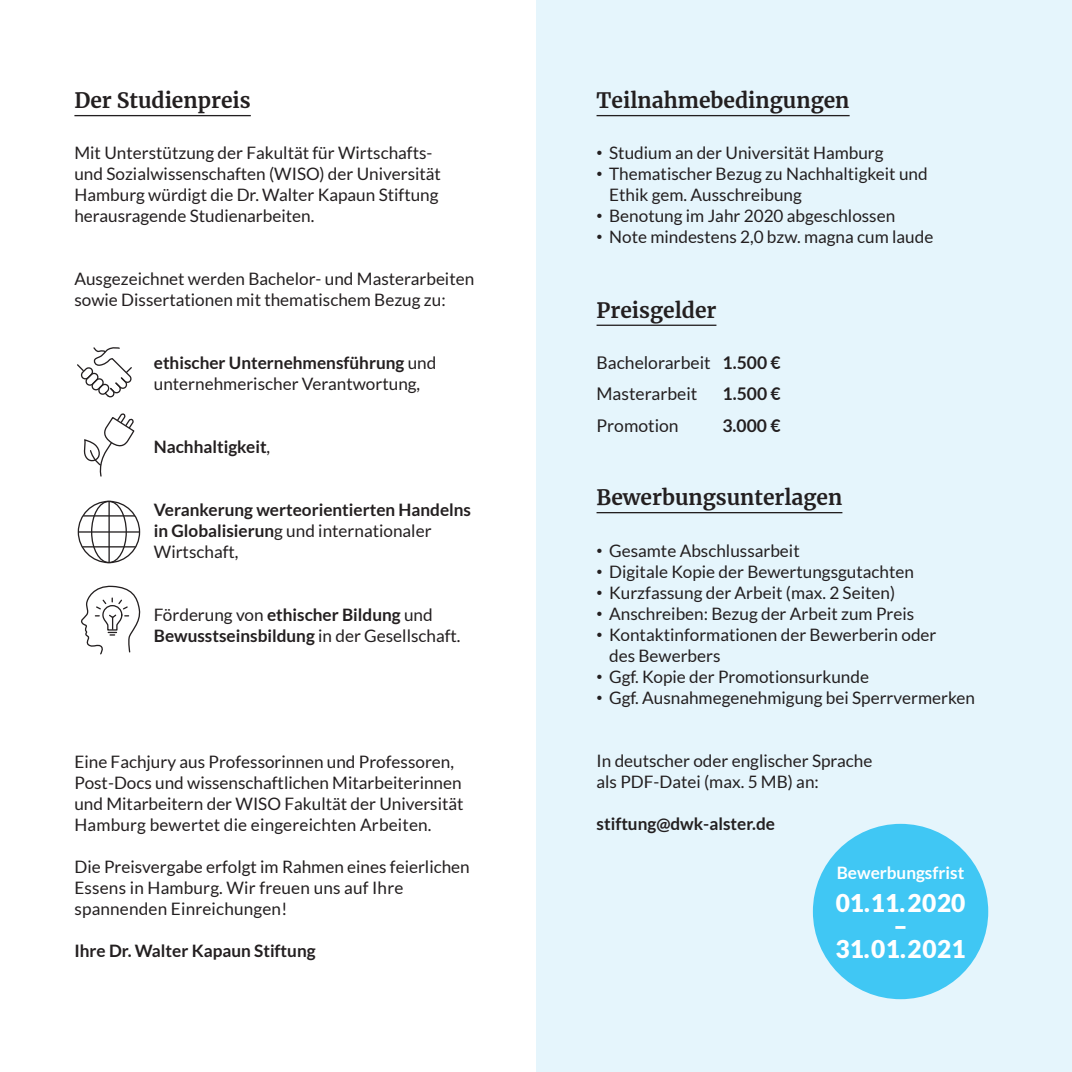
<style>
.page{position:relative;width:1072px;height:1072px;background:#fff}
.page>*{position:absolute;margin:0;border:0;box-sizing:border-box;transform-origin:0 0}
.t1{font:900 24.5px/22.8px "Lato";letter-spacing:.01em;color:#fff;text-align:center}
.t2{font:700 21px "Merriweather";color:#231f20}
.t3{font:17.5px/31.5px "Lato";color:#231f20}
.t4{font:700 17.5px "Lato";color:#231f20}
.t5{font:17.15px/21px "Lato";color:#231f20}
.t6{font:700 17.15px/21px "Lato";color:#231f20}
.t7{font:700 17.15px "Lato";color:#fff}
.s1{font-weight:700}
.s2{font-weight:400}
.s3{font-family:"Arial"}
</style>
<div class="page">
<svg style="left:83px;top:413px;width:52px;height:64px"></svg>
<svg style="left:81px;top:585px;width:60px;height:70px"></svg>
<div style="left:78px;top:501px;width:62px;height:62px;border:1px solid #231f20;border-radius:50%"></div>
<div style="left:91px;top:501px;width:36px;height:62px;border:1px solid #231f20;border-radius:50%"></div>
<hr style="left:79px;top:531px;width:60px;height:1px;background:#231f20">
<hr style="left:83px;top:515px;width:52px;height:1px;background:#231f20">
<hr style="left:82px;top:546px;width:54px;height:1px;background:#231f20">
<hr style="left:108px;top:502px;width:2px;height:60px;background:#231f20">
<div style="left:536px;top:0;width:535px;height:1071px;background:#e5f5fc"></div>
<hr style="left:596px;top:115px;width:253px;height:1px;background:#231f20">
<hr style="left:596px;top:512px;width:246px;height:1px;background:#231f20">
<hr style="left:596px;top:324px;width:120px;height:2px;background:#231f20">
<hr style="left:74px;top:115px;width:177px;height:1px;background:#231f20">
<div style="left:813px;top:823px;width:175px;height:176px;background:#40c7f4;border-radius:50%"></div>
<svg style="left:77px;top:347px;width:55px;height:51px"></svg>
<p class="t2" style="left:74px;top:91px;width:178px">Der Studienpreis</p>
<p class="t5" style="left:74px;top:143px;width:368px">Mit Unterstützung der Fakultät für Wirtschafts&shy;und Sozialwissenschaften (WISO) der Universität Hamburg würdigt die Dr. Walter Kapaun Stiftung herausragende Studienarbeiten.</p>
<p class="t5" style="left:74px;top:269px;width:401px">Ausgezeichnet werden Bachelor- und Master arbeiten sowie Dissertationen mit thematischem Bezug zu:</p>
<p class="t5" style="left:154px;top:353px;width:284px"><span class="s1">ethischer Unternehmensführung</span> und unter nehmerischer Verantwortung,</p>
<p class="t6" style="left:154px;top:438px;width:118px">Nachhaltigkeit<span class="s2">,</span></p>
<p class="t6" style="left:154px;top:501px;width:319px">Verankerung werteorientierten Handelns in Globalisierun<span class="s2">g und internationaler<br>Wirtschaft,</span></p>
<p class="t6" style="left:154px;top:606px;width:308px"><span class="s2">Förderung von</span> ethischer Bildung <span class="s2">und<br></span>Bewusstseinsbildung <span class="s2">in der Gesellschaft.</span></p>
<p class="t5" style="left:74px;top:752px;width:390px">Eine Fachjury aus Professorinnen und Professoren, Post-Docs und wissenschaftlichen Mitarbeiterinnen und Mitarbeitern der WISO Fakultät der Universität Hamburg bewertet die eingereichten Arbeiten.</p>
<p class="t5" style="left:74px;top:857px;width:397px">Die Preisvergabe erfolgt im Rahmen eines feierlichen<br>Essens in Hamburg. Wir freuen uns auf Ihre spannenden Einreichungen!</p>
<p class="t6" style="left:74px;top:942px;width:243px">Ihre Dr. Walter Kapaun Stiftung</p>
<p class="t2" style="left:596px;top:91px;width:254px">Teilnahmebedingungen</p>
<p class="t5" style="left:596px;top:143px;width:288px"><span class="s3">•</span> Studium an der Universität Hamburg</p>
<p class="t5" style="left:609px;top:164px;width:320px;text-indent:-13px"><span class="s3">•</span> Thematischer Bezug zu Nachhaltigkeit und<br>Ethik gem. Ausschreibung</p>
<p class="t5" style="left:596px;top:206px;width:300px"><span class="s3">•</span> Benotung im Jahr 2020 abgeschlossen</p>
<p class="t5" style="left:596px;top:227px;width:338px"><span class="s3">•</span> Note mindestens 2,0 bzw. magna cum laude</p>
<p class="t2" style="left:596px;top:301px;width:121px">Preisgelder</p>
<p class="t3" style="left:596px;top:348px;width:186px">Bachelorarbeit <span class="s1">1.500 €<br></span>Masterarbeit</p>
<p class="t4" style="left:722px;top:387px;width:60px">1.500 €</p>
<p class="t3" style="left:596px;top:411px;width:84px">Promotion</p>
<p class="t4" style="left:722px;top:419px;width:60px">3.000 €</p>
<p class="t2" style="left:596px;top:488px;width:247px">Bewerbungsunterlagen</p>
<p class="t5" style="left:596px;top:541px;width:205px"><span class="s3">•</span> Gesamte Abschlussarbeit</p>
<p class="t5" style="left:596px;top:562px;width:319px"><span class="s3">•</span> Digitale Kopie der Bewertungsgutachten</p>
<p class="t5" style="left:596px;top:583px;width:300px"><span class="s3">•</span> Kurzfassung der Arbeit (max. 2 Seiten)</p>
<p class="t5" style="left:596px;top:604px;width:319px"><span class="s3">•</span> Anschreiben: Bezug der Arbeit zum Preis</p>
<p class="t5" style="left:609px;top:625px;width:329px;text-indent:-13px"><span class="s3">•</span> Kontaktinformationen der Bewerberin oder des Bewerbers</p>
<p class="t5" style="left:596px;top:667px;width:274px"><span class="s3">•</span> Ggf. Kopie der Promotionsurkunde</p>
<p class="t5" style="left:596px;top:688px;width:380px"><span class="s3">•</span> Ggf. Ausnahmegenehmigung bei Sperrvermerken</p>
<p class="t5" style="left:596px;top:751px;width:277px">In deutscher oder englischer Sprache als PDF-Datei (max. 5 MB) an:</p>
<p class="t6" style="left:596px;top:815px;width:180px">stiftung@dwk-alster.de</p>
<p class="t7" style="left:836px;top:866px;width:129px">Bewerbungsfrist</p>
<h1 class="t1" style="left:835px;top:892px;width:132px">01.11.2020 –<br>31.01.2021</h1>
</div>
